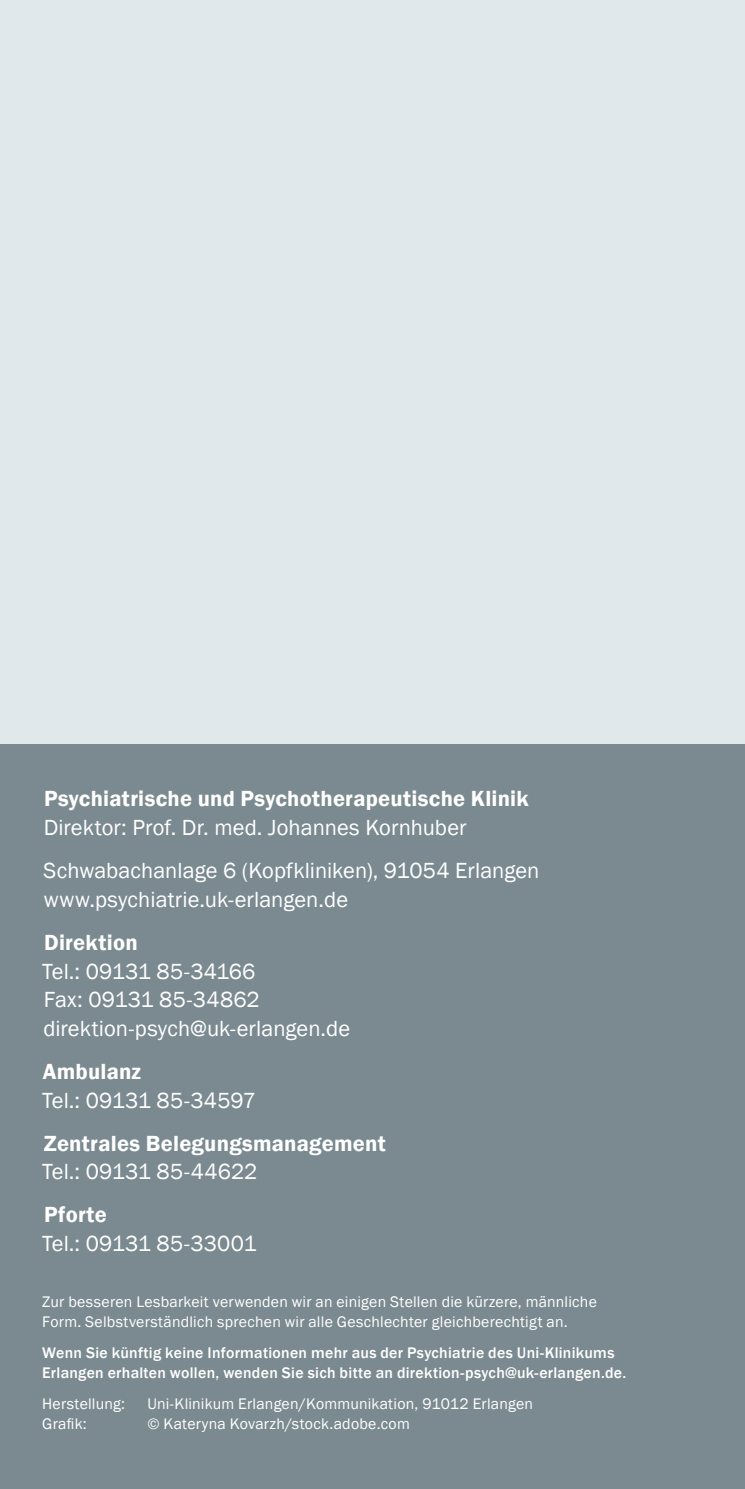
<style>
.page{position:relative;width:745px;height:1489px;background:#fff}
.page>*{position:absolute;margin:0;border:0;box-sizing:border-box;transform-origin:0 0}
.Adressblock_Book{font:22.5px/28.8px "Franklin Gothic";letter-spacing:.005em;color:#fff}
.Adressblock_Demi{font:600 22.5px/28.8px "Franklin Gothic";letter-spacing:.01em;color:#fff}
.Adressblock_Book-2{font:600 22.5px/28.8px "Franklin Gothic";letter-spacing:.01em;color:#fff}
.Herausgeber{font:15.75px/20px "Franklin Gothic";letter-spacing:.015em;color:#fff}
.Herausgeber-2{font:500 15.75px/20px "Franklin Gothic";letter-spacing:.02em;color:#fff}
.s1{font-weight:400}
.s2{font-weight:600}
</style>
<div class="page">
<div style="left:0;top:0;width:744px;height:1488px;background:#e1e8ec"></div>
<div style="left:0;top:744px;width:744px;height:744px;background:#7b8a91"></div>
<p class="Adressblock_Demi" style="left:44px;top:784px;width:486px">Psychiatrische und Psychotherapeutische Klinik<br><span class="s1">Direktor: Prof. Dr. med. Johannes Kornhuber</span></p>
<p class="Adressblock_Book" style="left:44px;top:856px;width:497px">Schwabachanlage 6 (Kopfkliniken), 91054 Erlangen www.psychiatrie.uk-erlangen.de</p>
<p class="Adressblock_Book" style="left:42px;top:928px;width:309px"><span class="s2">Direktion<br></span>Tel.: 09131 85-34166<br>Fax: 09131 85-34862 direktion-psych@uk-erlangen.de</p>
<p class="Adressblock_Book" style="left:42px;top:1057px;width:215px"><span class="s2">Ambulanz<br></span>Tel.: 09131 85-34597</p>
<p class="Adressblock_Book-2" style="left:42px;top:1128px;width:345px">Zentrales Belegungsmanagement<br><span class="s1">Tel.: 09131 85-44622</span></p>
<p class="Adressblock_Book" style="left:42px;top:1200px;width:216px"><span class="s2">Pforte<br></span>Tel.: 09131 85-33001</p>
<p class="Herausgeber" style="left:42px;top:1292px;width:556px">Zur besseren Lesbarkeit verwenden wir an einigen Stellen die kürzere, männliche<br>Form. Selbstverständlich sprechen wir alle Geschlechter gleichberechtigt an.</p>
<p class="Herausgeber-2" style="left:42px;top:1342px;width:585px">Wenn Sie künftig keine Informationen mehr aus der Psychiatrie des Uni-Klinikums<br>Erlangen erhalten wollen, wenden Sie sich bitte an direktion-psych@uk-erlangen.de.</p>
<p class="Herausgeber" style="left:42px;top:1393px;width:84px">Herstellung:</p>
<p class="Herausgeber" style="left:147px;top:1393px;width:387px">Uni-Klinikum Erlangen/Kommunikation, 91012 Erlangen</p>
<p class="Herausgeber" style="left:42px;top:1413px;width:46px">Grafik:</p>
<p class="Herausgeber" style="left:147px;top:1413px;width:264px">© Kateryna Kovarzh/stock.adobe.com</p>
</div>
